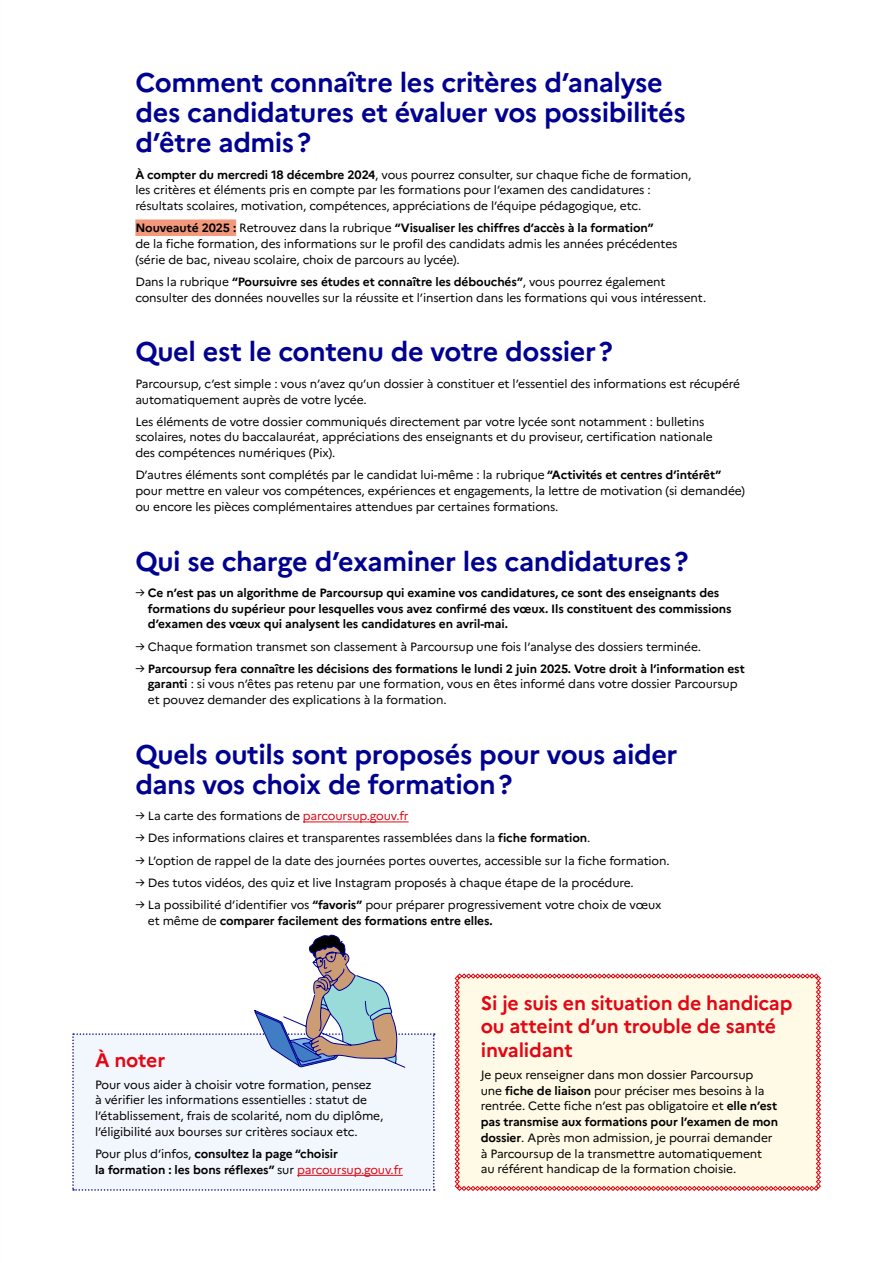
<style>
.page{position:relative;width:893px;height:1263px;background:#fff}
.page>*{position:absolute;margin:0;border:0;box-sizing:border-box;transform-origin:0 0}
.t1{font:700 27px/30px "Marianne";letter-spacing:-.015em;color:#000091}
.t2{font:700 19.5px/23.4px "Marianne";letter-spacing:-.01em;color:#e30613}
.t3{font:12px/15.8px "Marianne";letter-spacing:-.01em;color:#000}
.t4{font:700 12px/15.8px "Marianne";letter-spacing:-.01em;color:#000}
.s1{font-weight:700}
.s2{font-weight:400}
.s3{color:#e30613}
.s4{font-weight:400;color:#e30613}
</style>
<div class="page">
<div style="left:135px;top:219px;width:101px;height:17px;background:#f3997b"></div>
<hr style="left:303px;top:822px;width:106px;height:1px;background:#e30613">
<div style="left:455px;top:973px;width:366px;height:218px;background:#fffae6"></div>
<svg style="left:72px;top:935px;width:363px;height:256px"></svg>
<h1 class="t1" style="left:135px;top:68px;width:552px">Comment connaître les critères d’analyse des candidatures et évaluer vos possibilités d’être admis?</h1>
<p class="t3" style="left:135px;top:166px;width:557px"><span class="s1">À compter du mercredi 18 décembre 2024</span>, vous pourrez consulter, sur chaque fiche de formation, les critères et éléments pris en compte par les formations pour l’examen des candidatures : résultats scolaires, motivation, compétences, appréciations de l’équipe pédagogique, etc.</p>
<p class="t3" style="left:135px;top:220px;width:544px"><span class="s1">Nouveauté 2025 :</span> Retrouvez dans la rubrique <span class="s1">“Visualiser les chiffres d’accès à la formation”<br></span>de la fiche formation, des informations sur le profil des candidats admis les années précédentes (série de bac, niveau scolaire, choix de parcours au lycée).</p>
<p class="t3" style="left:135px;top:274px;width:572px">Dans la rubrique <span class="s1">“Poursuivre ses études et connaître les débouchés”</span>, vous pourrez également consulter des données nouvelles sur la réussite et l’insertion dans les formations qui vous intéressent.</p>
<h1 class="t1" style="left:135px;top:337px;width:479px">Quel est le contenu de votre dossier?</h1>
<p class="t3" style="left:135px;top:376px;width:606px">Parcoursup, c’est simple : vous n’avez qu’un dossier à constituer et l’essentiel des informations est récupéré automatiquement auprès de votre lycée.</p>
<p class="t3" style="left:135px;top:413px;width:579px">Les éléments de votre dossier communiqués directement par votre lycée sont notamment : bulletins scolaires, notes du baccalauréat, appréciations des enseignants et du proviseur, certification nationale des compétences numériques (Pix).</p>
<p class="t3" style="left:135px;top:467px;width:611px">D’autres éléments sont complétés par le candidat lui-même : la rubrique <span class="s1">“Activités et centres d’intérêt” </span>pour mettre en valeur vos compétences, expériences et engagements, la lettre de motivation (si demandée) ou encore les pièces complémentaires attendues par certaines formations.</p>
<h1 class="t1" style="left:135px;top:546px;width:555px">Qui se charge d’examiner les candidatures?</h1>
<p class="t4" style="left:148px;top:585px;width:585px;text-indent:-13px"><span class="s2">→</span> Ce n’est pas un algorithme de Parcoursup qui examine vos candidatures, ce sont des enseignants des formations du supérieur pour lesquelles vous avez confirmé des vœux. Ils constituent des commissions d’examen des vœux qui analysent les candidatures en avril-mai.</p>
<p class="t3" style="left:135px;top:638px;width:567px">→ Chaque formation transmet son classement à Parcoursup une fois l’analyse des dossiers terminée.</p>
<p class="t3" style="left:148px;top:660px;width:598px;text-indent:-13px">→ <span class="s1">Parcoursup fera connaître les décisions des formations le lundi 2 juin 2025. Votre droit à l’information est garanti</span> : si vous n’êtes pas retenu par une formation, vous en êtes informé dans votre dossier Parcoursup et pouvez demander des explications à la formation.</p>
<h1 class="t1" style="left:135px;top:739px;width:544px">Quels outils sont proposés pour vous aider dans vos choix de formation?</h1>
<p class="t3" style="left:135px;top:808px;width:275px">→ La carte des formations de <span class="s3">parcoursup.gouv.fr</span></p>
<p class="t3" style="left:135px;top:830px;width:457px">→ Des informations claires et transparentes rassemblées dans la <span class="s1">fiche formation</span>.</p>
<p class="t3" style="left:135px;top:852px;width:536px">→ L’option de rappel de la date des journées portes ouvertes, accessible sur la fiche formation.</p>
<p class="t3" style="left:135px;top:874px;width:500px">→ Des tutos vidéos, des quiz et live Instagram proposés à chaque étape de la procédure.</p>
<p class="t3" style="left:148px;top:897px;width:515px;text-indent:-13px">→ La possibilité d’identifier vos <span class="s1">“favoris”</span> pour préparer progressivement votre choix de vœux et même de <span class="s1">comparer facilement des formations entre elles.</span></p>
<h2 class="t2" style="left:95px;top:1048px;width:72px">À noter</h2>
<p class="t3" style="left:95px;top:1076px;width:290px">Pour vous aider à choisir votre formation, pensez<br>à vérifier les informations essentielles : statut de l’établissement, frais de scolarité, nom du diplôme, l’éligibilité aux bourses sur critères sociaux etc.</p>
<p class="t4" style="left:95px;top:1146px;width:309px"><span class="s2">Pour plus d’infos,</span> consultez la page “choisir<br>la formation : les bons réflexes” <span class="s2">sur</span> <span class="s4">parcoursup.gouv.fr</span></p>
<h2 class="t2" style="left:481px;top:991px;width:313px">Si je suis en situation de handicap ou atteint d’un trouble de santé invalidant</h2>
<p class="t3" style="left:481px;top:1067px;width:299px">Je peux renseigner dans mon dossier Parcoursup<br>une <span class="s1">fiche de liaison</span> pour préciser mes besoins à la rentrée. Cette fiche n’est pas obligatoire et <span class="s1">elle n’est pas transmise aux formations pour l’examen de mon dossier</span>. Après mon admission, je pourrai demander à Parcoursup de la transmettre automatiquement au référent handicap de la formation choisie.</p>
</div>
